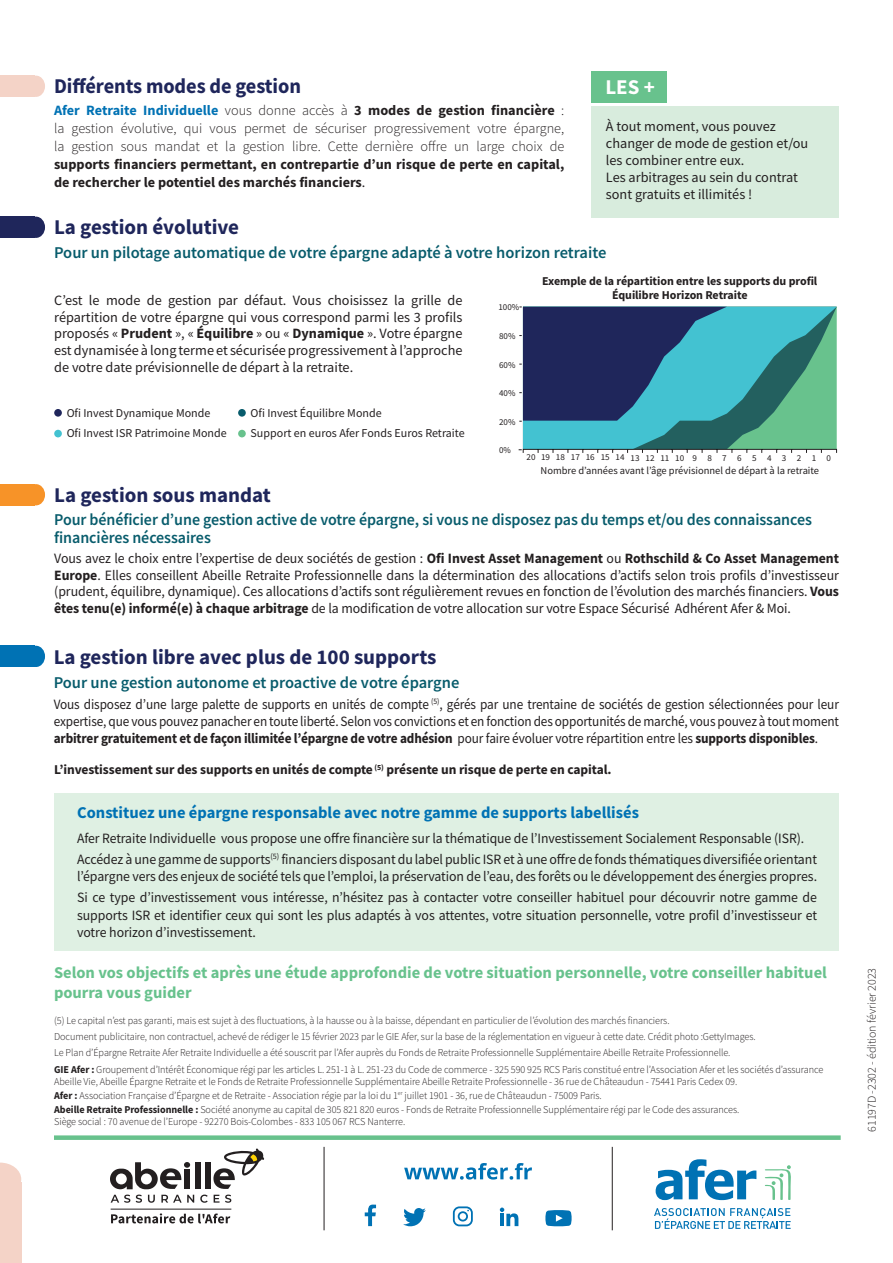
<style>
.page{position:relative;width:893px;height:1263px;background:#fff}
.page>*{position:absolute;margin:0;border:0;box-sizing:border-box;transform-origin:0 0}
.t1{font:700 21px "Source Sans Pro";color:#1f265b}
.t2{font:700 21px "Source Sans Pro";color:#fff}
.t3{font:600 16.5px/18px "Source Sans Pro";letter-spacing:-.005em;color:#085c6c}
.t4{font:700 16.5px/19.8px "Source Sans Pro";color:#68c28d}
.t5{font:700 16.5px "Source Sans Pro";color:#0072b4}
.t6{font:14.25px/17.1px "Source Sans Pro";letter-spacing:-.005em;color:#231f20}
.t7{font:14.25px/17.1px "Source Sans Pro";letter-spacing:-.005em;color:#231f20;text-align:justify;scale:.93 1}
.t8{font:14.25px/21.3px "Source Sans Pro";letter-spacing:-.005em;color:#231f20;scale:.96 1}
.t9{font:300 14.25px/18px "Source Sans Pro";color:#231f20;text-align:justify}
.t10{font:700 14.25px/18px "Source Sans Pro";color:#231f20}
.t11{font:700 13.5px "Source Sans Pro";letter-spacing:-.005em;color:#231f20}
.t12{font:12px/20.9px "Source Sans Pro";color:#231f20}
.t13{font:700 12px/14.4px "Source Sans Pro";letter-spacing:-.005em;color:#231f20;text-align:center}
.t14{font:300 12px "Source Sans Pro";letter-spacing:-.005em;color:#231f20}
.t15{font:300 10.5px/16.2px "Source Sans Pro";letter-spacing:-.005em;color:#231f20}
.t16{font:10.5px "Source Sans Pro";color:#231f20}
.t17{font:9px "Source Sans Pro";color:#231f20}
.t18{font:9px "Source Sans Pro";letter-spacing:1.14em;color:#231f20}
.s1{font-weight:700;color:#0072b4}
.s2{font-weight:700}
.s3{font-weight:400}
</style>
<div class="page">
<div style="left:54px;top:793px;width:785px;height:158px;background:#dff0e3"></div>
<div style="left:27px;top:646px;width:18px;height:21px;background:#0072b4;border-radius:50%"></div>
<div style="left:0;top:646px;width:34px;height:21px;background:#0072b4"></div>
<div style="left:54px;top:409px;width:8px;height:8px;background:#1f265b;border-radius:50%"></div>
<div style="left:54px;top:430px;width:8px;height:7px;background:#43c2d1;border-radius:50%"></div>
<svg style="left:519px;top:307px;width:318px;height:146px;background:#3d7f90"></svg>
<div style="left:27px;top:217px;width:18px;height:21px;background:#1f265b;border-radius:50%"></div>
<div style="left:0;top:217px;width:34px;height:21px;background:#1f265b"></div>
<div style="left:27px;top:76px;width:18px;height:21px;background:#f4d3c7;border-radius:50%"></div>
<div style="left:0;top:76px;width:34px;height:21px;background:#f4d3c7"></div>
<div style="left:27px;top:484px;width:18px;height:21px;background:#f79328;border-radius:50%"></div>
<div style="left:0;top:484px;width:34px;height:21px;background:#f79328"></div>
<svg style="left:0;top:1162px;width:21px;height:20px"></svg>
<div style="left:0;top:1182px;width:21px;height:81px;background:#f4d3c7"></div>
<div style="left:591px;top:106px;width:248px;height:112px;background:#d8ecdd"></div>
<div style="left:591px;top:72px;width:76px;height:31px;background:#68c28d"></div>
<div style="left:54px;top:1135px;width:787px;height:5px;background:#68c28d"></div>
<svg style="left:404px;top:1163px;width:128px;height:16px"></svg>
<svg style="left:500px;top:1207px;width:18px;height:19px"></svg>
<svg style="left:365px;top:1204px;width:11px;height:22px"></svg>
<svg style="left:403px;top:1208px;width:23px;height:18px"></svg>
<svg style="left:452px;top:1206px;width:21px;height:21px"></svg>
<svg style="left:545px;top:1210px;width:27px;height:16px"></svg>
<hr style="left:324px;top:1147px;width:1px;height:83px;background:#231f20">
<hr style="left:612px;top:1147px;width:1px;height:83px;background:#231f20">
<svg style="left:656px;top:1159px;width:100px;height:41px"></svg>
<svg style="left:765px;top:1165px;width:26px;height:35px"></svg>
<svg style="left:654px;top:1208px;width:137px;height:21px"></svg>
<svg style="left:110px;top:1162px;width:84px;height:41px"></svg>
<div style="left:195px;top:1162px;width:5px;height:27px;background:#231f20"></div>
<svg style="left:200px;top:1148px;width:64px;height:55px"></svg>
<hr style="left:111px;top:1209px;width:120px;height:1px;background:#231f20">
<svg style="left:111px;top:1213px;width:119px;height:10px"></svg>
<div style="left:238px;top:409px;width:8px;height:8px;background:#085c6c;border-radius:50%"></div>
<div style="left:238px;top:430px;width:8px;height:7px;background:#68c28d;border-radius:50%"></div>
<h1 class="t1" style="left:54px;top:72px;width:248px">Différents modes de gestion</h1>
<p class="t9" style="left:54px;top:102px;width:512px"><span class="s1">Afer Retraite Individuelle</span> vous donne accès à <span class="s2">3 modes de gestion financière</span> : la gestion évolutive, qui vous permet de sécuriser progressivement votre épargne, la gestion sous mandat et la gestion libre. Cette dernière offre un large choix de</p>
<p class="t10" style="left:54px;top:155px;width:512px">supports financiers permettant, en contrepartie d’un risque de perte en capital, de rechercher le potentiel des marchés financiers<span class="s3">.</span></p>
<h1 class="t2" style="left:605px;top:73px;width:51px">LES +</h1>
<p class="t6" style="left:606px;top:118px;width:204px">À tout moment, vous pouvez changer de mode de gestion et/ou les combiner entre eux.<br>Les arbitrages au sein du contrat sont gratuits et illimités !</p>
<h1 class="t1" style="left:54px;top:213px;width:187px">La gestion évolutive</h1>
<p class="t3" style="left:54px;top:244px;width:554px">Pour un pilotage automatique de votre épargne adapté à votre horizon retraite</p>
<p class="t6" style="left:54px;top:292px;width:410px;line-height:16.6px;text-align:justify">C’est le mode de gestion par défaut. Vous choisissez la grille de répartition de votre épargne qui vous correspond parmi les 3 profils proposés « <span class="s2">Prudent</span> », « <span class="s2">Équilibre</span> » ou « <span class="s2">Dynamique</span> ». Votre épargne est dynamisée à long terme et sécurisée progressivement à l’approche de votre date prévisionnelle de départ à la retraite.</p>
<p class="t12" style="left:67px;top:402px;width:162px">Ofi Invest Dynamique Monde<br>Ofi Invest ISR Patrimoine Monde</p>
<p class="t12" style="left:251px;top:402px;width:216px">Ofi Invest Équilibre Monde<br>Support en euros Afer Fonds Euros Retraite</p>
<p class="t13" style="left:542px;top:273px;width:277px">Exemple de la répartition entre les supports du profil<br>Équilibre Horizon Retraite</p>
<p class="t17" style="left:498px;top:301px;width:22px">100%</p>
<p class="t17" style="left:499px;top:330px;width:18px">80%</p>
<p class="t17" style="left:499px;top:359px;width:18px">60%</p>
<p class="t17" style="left:499px;top:387px;width:18px">40%</p>
<p class="t17" style="left:499px;top:416px;width:18px">20%</p>
<p class="t17" style="left:499px;top:445px;width:13px">0%</p>
<p class="t17" style="left:527px;top:451px;width:100px">20 19 18 17 16 15 14</p>
<p class="t18" style="left:631px;top:452px;width:202px">131211109876543210</p>
<p class="t16" style="left:541px;top:464px;width:280px">Nombre d’années avant l’âge prévisionnel de départ à la retraite</p>
<h1 class="t1" style="left:54px;top:481px;width:218px">La gestion sous mandat</h1>
<p class="t3" style="left:54px;top:510px;width:759px">Pour bénéficier d’une gestion active de votre épargne, si vous ne disposez pas du temps et/ou des connaissances financières nécessaires</p>
<p class="t6" style="left:54px;top:550px;width:786px;line-height:16.5px;text-align:justify">Vous avez le choix entre l’expertise de deux sociétés de gestion : <span class="s2">Ofi Invest Asset Management</span> ou <span class="s2">Rothschild &amp; Co Asset Management Europe</span>. Elles conseillent Abeille Retraite Professionnelle dans la détermination des allocations d’actifs selon trois profils d’investisseur (prudent, équilibre, dynamique). Ces allocations d’actifs sont régulièrement revues en fonction de l’évolution des marchés financiers. <span class="s2">Vous êtes tenu(e) informé(e) à chaque arbitrage</span> de la modification de votre allocation sur votre Espace Sécurisé Adhérent Afer &amp; Moi.</p>
<h1 class="t1" style="left:54px;top:642px;width:384px">La gestion libre avec plus de 100 supports</h1>
<p class="t3" style="left:54px;top:673px;width:407px">Pour une gestion autonome et proactive de votre épargne</p>
<p class="t7" style="left:54px;top:696px;width:846px">Vous disposez d’une large palette de supports en unités de compte <sup>(5)</sup>, gérés par une trentaine de sociétés de gestion sélectionnées pour leur expertise, que vous pouvez panacher en toute liberté. Selon vos convictions et en fonction des opportunités de marché, vous pouvez à tout moment <span class="s2">arbitrer gratuitement et de façon illimitée l’épargne de votre adhésion</span> pour faire évoluer votre répartition entre les <span class="s2">supports disponibles</span>.</p>
<p class="t11" style="left:54px;top:761px;width:559px">L’investissement sur des supports en unités de compte <sup>(5)</sup> présente un risque de perte en capital.</p>
<p class="t5" style="left:77px;top:802px;width:563px">Constituez une épargne responsable avec notre gamme de supports labellisés</p>
<p class="t8" style="left:77px;top:827px;width:772px">Afer Retraite Individuelle vous propose une offre financière sur la thématique de l’Investissement Socialement Responsable (ISR).<br>Accédez à une gamme de supports<sup>(5)</sup> financiers disposant du label public ISR et à une offre de fonds thématiques diversifiée orientant</p>
<p class="t6" style="left:77px;top:866px;width:741px;line-height:21.3px">l’épargne vers des enjeux de société tels que l’emploi, la préservation de l’eau, des forêts ou le développement des énergies propres.<br>Si ce type d’investissement vous intéresse, n’hésitez pas à contacter votre conseiller habituel pour découvrir notre gamme de</p>
<p class="t6" style="left:77px;top:906px;width:741px">supports ISR et identifier ceux qui sont les plus adaptés à vos attentes, votre situation personnelle, votre profil d’investisseur et votre horizon d’investissement.</p>
<p class="t4" style="left:54px;top:963px;width:774px">Selon vos objectifs et après une étude approfondie de votre situation personnelle, votre conseiller habituel pourra vous guider</p>
<p class="t15" style="left:54px;top:1012px;width:771px">(5) Le capital n’est pas garanti, mais est sujet à des fluctuations, à la hausse ou à la baisse, dépendant en particulier de l’évolution des marchés financiers.<br>Document publicitaire, non contractuel, achevé de rédiger le 15 février 2023 par le GIE Afer, sur la base de la réglementation en vigueur à cette date. Crédit photo :GettyImages.<br>Le Plan d’Épargne Retraite Afer Retraite Individuelle a été souscrit par l’Afer auprès du Fonds de Retraite Professionnelle Supplémentaire Abeille Retraite Professionnelle.<br><span class="s2">GIE Afer :</span> Groupement d’Intérêt Économique régi par les articles L. 251-1 à L. 251-23 du Code de commerce - 325 590 925 RCS Paris constitué entre l’Association Afer et les sociétés d’assurance</p>
<p class="t15" style="left:54px;top:1074px;width:687px;line-height:14.1px">Abeille Vie, Abeille Épargne Retraite et le Fonds de Retraite Professionnelle Supplémentaire Abeille Retraite Professionnelle - 36 rue de Châteaudun - 75441 Paris Cedex 09.<br><span class="s2">Afer :</span> Association Française d’Épargne et de Retraite - Association régie par la loi du 1<sup>er</sup> juillet 1901 - 36, rue de Châteaudun - 75009 Paris.<br><span class="s2">Abeille Retraite Professionnelle :</span> Société anonyme au capital de 305 821 820 euros - Fonds de Retraite Professionnelle Supplémentaire régi par le Code des assurances.</p>
<p class="t15" style="left:54px;top:1113px;width:353px">Siège social : 70 avenue de l’Europe - 92270 Bois-Colombes - 833 105 067 RCS Nanterre.</p>
<p class="t14" style="left:864px;top:1131px;width:165px;rotate:-90deg">61197D -2302 - édition février 2023</p>
</div>
